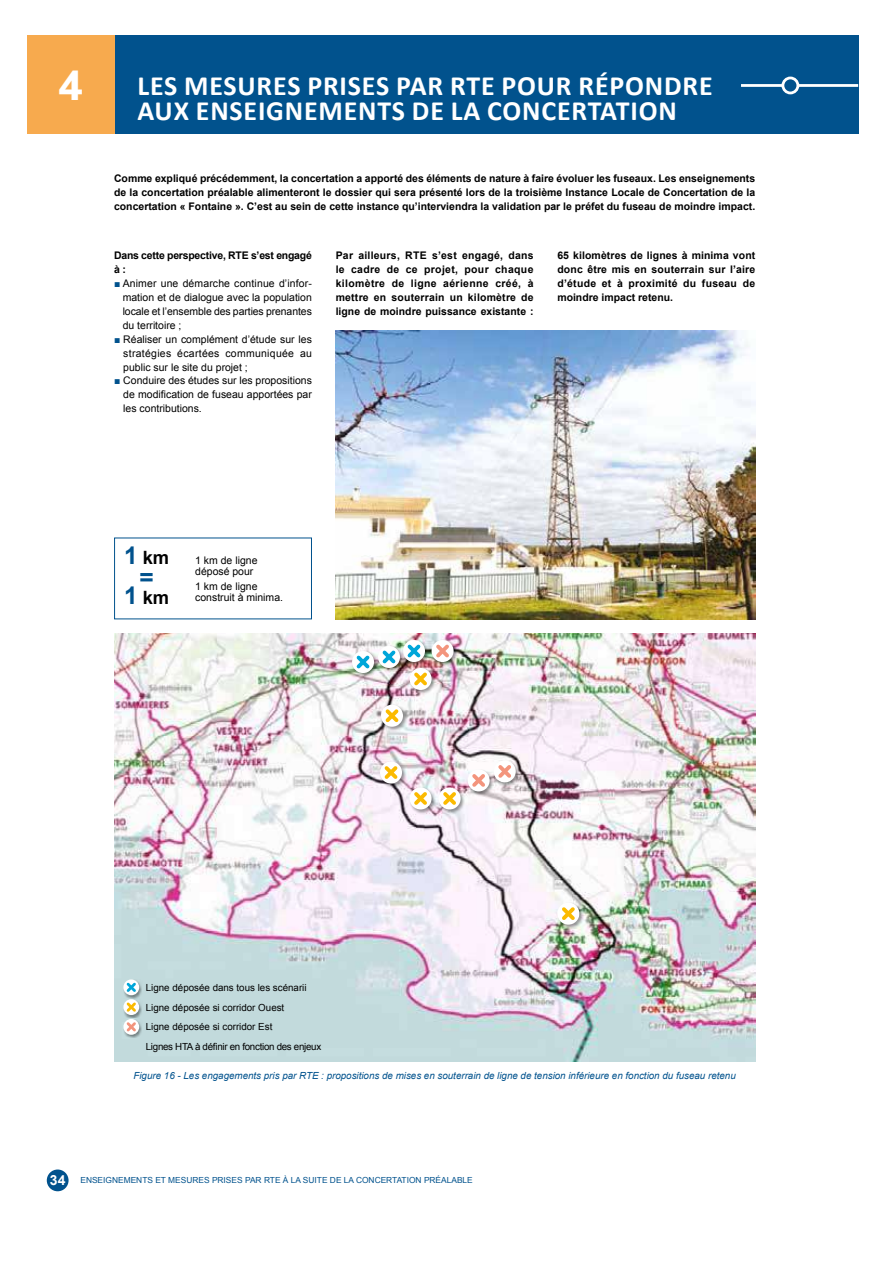
<style>
.page{position:relative;width:893px;height:1263px;background:#fff}
.page>*{position:absolute;margin:0;border:0;box-sizing:border-box;transform-origin:0 0}
.t1{font:800 41.85px "Nunito Sans";color:#fff}
.t2{font:700 27.9px/25.2px "Calibri";letter-spacing:.03em;color:#fff}
.t3{font:700 24.45px "Arial";color:#01528d}
.t4{font:700 18.3px "Arial";color:#000}
.t5{font:700 10.5px/14px "Arial";color:#000;text-align:justify}
.t6{font:10.5px/14px "Arial";color:#000;text-align:justify}
.t7{font:700 10.5px/14px "Arial";letter-spacing:-.02em;color:#000}
.t8{font:9.75px/19.6px "Arial";color:#000}
.t9{font:italic 9.75px "Arial";color:#01528d}
.t10{font:8.4px "Arial";color:#01528d}
.s1{color:#01528d}
.s2{font-size:24.45px;color:#01528d}
.s3{font-weight:700;font-size:13.95px;color:#fff}
</style>
<div class="page">
<img style="left:114px;top:633px;width:641px;height:428px">
<div style="left:114px;top:36px;width:744px;height:98px;background:#01528d"></div>
<hr style="left:741px;top:84px;width:117px;height:3px;background:#fff">
<div style="left:783px;top:78px;width:15px;height:15px;background:#01528d;border-radius:50%"></div>
<div style="left:781px;top:77px;width:18px;height:17px;border:3px solid #fff;border-radius:50%"></div>
<div style="left:27px;top:36px;width:87px;height:98px;background:#f7aa4e"></div>
<div style="left:47px;top:1169px;width:22px;height:22px;background:#01528d;border-radius:50%"></div>
<img style="left:336px;top:330px;width:419px;height:289px">
<div style="left:402px;top:639px;width:28px;height:28px;background:#000;opacity:.4"></div>
<div style="left:377px;top:645px;width:28px;height:28px;background:#fcf8fc"></div>
<div style="left:351px;top:650px;width:28px;height:28px;background:#000;opacity:.4"></div>
<svg style="left:352px;top:651px;width:22px;height:22px"></svg>
<svg style="left:353px;top:652px;width:20px;height:20px"></svg>
<div style="left:409px;top:667px;width:27px;height:28px;background:#000;opacity:.4"></div>
<div style="left:380px;top:704px;width:28px;height:28px;background:#000;opacity:.4"></div>
<svg style="left:381px;top:705px;width:22px;height:22px"></svg>
<svg style="left:382px;top:706px;width:20px;height:20px"></svg>
<div style="left:379px;top:761px;width:28px;height:27px;background:#000;opacity:.4"></div>
<svg style="left:380px;top:761px;width:22px;height:22px"></svg>
<svg style="left:381px;top:763px;width:20px;height:19px"></svg>
<div style="left:409px;top:787px;width:27px;height:27px;background:#000;opacity:.4"></div>
<svg style="left:410px;top:787px;width:22px;height:22px"></svg>
<svg style="left:411px;top:788px;width:20px;height:20px"></svg>
<div style="left:438px;top:787px;width:27px;height:27px;background:#000;opacity:.4"></div>
<svg style="left:439px;top:787px;width:22px;height:22px"></svg>
<svg style="left:440px;top:788px;width:20px;height:20px"></svg>
<div style="left:556px;top:902px;width:28px;height:27px;background:#000;opacity:.4"></div>
<svg style="left:557px;top:903px;width:22px;height:22px"></svg>
<svg style="left:558px;top:904px;width:20px;height:19px"></svg>
<div style="left:431px;top:639px;width:27px;height:28px;background:#000;opacity:.4"></div>
<svg style="left:432px;top:640px;width:22px;height:22px"></svg>
<img style="left:379px;top:641px;width:74px;height:48px">
<div style="left:467px;top:769px;width:27px;height:27px;background:#000;opacity:.4"></div>
<svg style="left:468px;top:769px;width:22px;height:22px"></svg>
<svg style="left:469px;top:770px;width:20px;height:20px"></svg>
<div style="left:493px;top:760px;width:27px;height:27px;background:#000;opacity:.4"></div>
<svg style="left:494px;top:760px;width:22px;height:22px"></svg>
<svg style="left:495px;top:761px;width:20px;height:20px"></svg>
<div style="left:123px;top:979px;width:19px;height:19px;background:#000;opacity:.4"></div>
<svg style="left:123px;top:979px;width:16px;height:16px"></svg>
<svg style="left:124px;top:980px;width:14px;height:14px"></svg>
<div style="left:123px;top:999px;width:19px;height:19px;background:#000;opacity:.4"></div>
<svg style="left:123px;top:999px;width:16px;height:16px"></svg>
<svg style="left:124px;top:1000px;width:14px;height:14px"></svg>
<div style="left:123px;top:1019px;width:19px;height:19px;background:#000;opacity:.4"></div>
<svg style="left:123px;top:1019px;width:16px;height:16px"></svg>
<svg style="left:124px;top:1020px;width:14px;height:14px"></svg>
<h1 class="t1" style="left:58px;top:55px;width:27px">4</h1>
<h2 class="t2" style="left:137px;top:73px;width:577px">LES MESURES PRISES PAR RTE POUR RÉPONDRE<br>AUX ENSEIGNEMENTS DE LA CONCERTATION</h2>
<p class="t5" style="left:114px;top:171px;width:643px">Comme expliqué précédemment, la concertation a apporté des éléments de nature à faire évoluer les fuseaux. Les enseignements de la concertation préalable alimenteront le dossier qui sera présenté lors de la troisième Instance Locale de Concertation de la concertation « Fontaine ». C’est au sein de cette instance qu’interviendra la validation par le préfet du fuseau de moindre impact.</p>
<p class="t5" style="left:336px;top:248px;width:199px">Par ailleurs, RTE s’est engagé, dans le cadre de ce projet, pour chaque kilomètre de ligne aérienne créé, à mettre en souterrain un kilomètre de ligne de moindre puissance existante :</p>
<p class="t5" style="left:557px;top:248px;width:199px">65 kilomètres de lignes à minima vont donc être mis en souterrain sur l’aire d’étude et à proximité du fuseau de moindre impact retenu.</p>
<p class="t7" style="left:114px;top:249px;width:199px">Dans cette perspective, RTE s’est engagé à :</p>
<p class="t6" style="left:123px;top:276px;width:191px;text-indent:-9px"><span class="s1">■</span> Animer une démarche continue d’infor&shy;mation et de dialogue avec la population locale et l’ensemble des parties prenantes du territoire ;</p>
<p class="t6" style="left:123px;top:332px;width:190px;text-indent:-9px"><span class="s1">■</span> Réaliser un complément d’étude sur les stratégies écartées communiquée au public sur le site du projet ;</p>
<p class="t6" style="left:123px;top:374px;width:190px;text-indent:-9px"><span class="s1">■</span> Conduire des études sur les propositions de modification de fuseau apportées par les contributions.</p>
<h3 class="t4" style="left:124px;top:546px;width:47px"><span class="s2">1</span> km</h3>
<h3 class="t3" style="left:139px;top:561px;width:16px">=</h3>
<h3 class="t4" style="left:124px;top:586px;width:47px"><span class="s2">1</span> km</h3>
<p class="t6" style="left:195px;top:554px;width:64px;line-height:11.1px">1 km de ligne déposé pour</p>
<p class="t6" style="left:195px;top:581px;width:89px;line-height:11.1px">1 km de ligne construit à minima.</p>
<p class="t8" style="left:146px;top:978px;width:177px">Ligne déposée dans tous les scénarii Ligne déposée si corridor Ouest<br>Ligne déposée si corridor Est<br>Lignes HTA à définir en fonction des enjeux</p>
<p class="t9" style="left:133px;top:1069px;width:604px">Figure 16 - Les engagements pris par RTE : propositions de mises en souterrain de ligne de tension inférieure en fonction du fuseau retenu</p>
<p class="t10" style="left:50px;top:1175px;width:424px"><span class="s3">34</span> ENSEIGNEMENTS ET MESURES PRISES PAR RTE À LA SUITE DE LA CONCERTATION PRÉALABLE</p>
</div>
